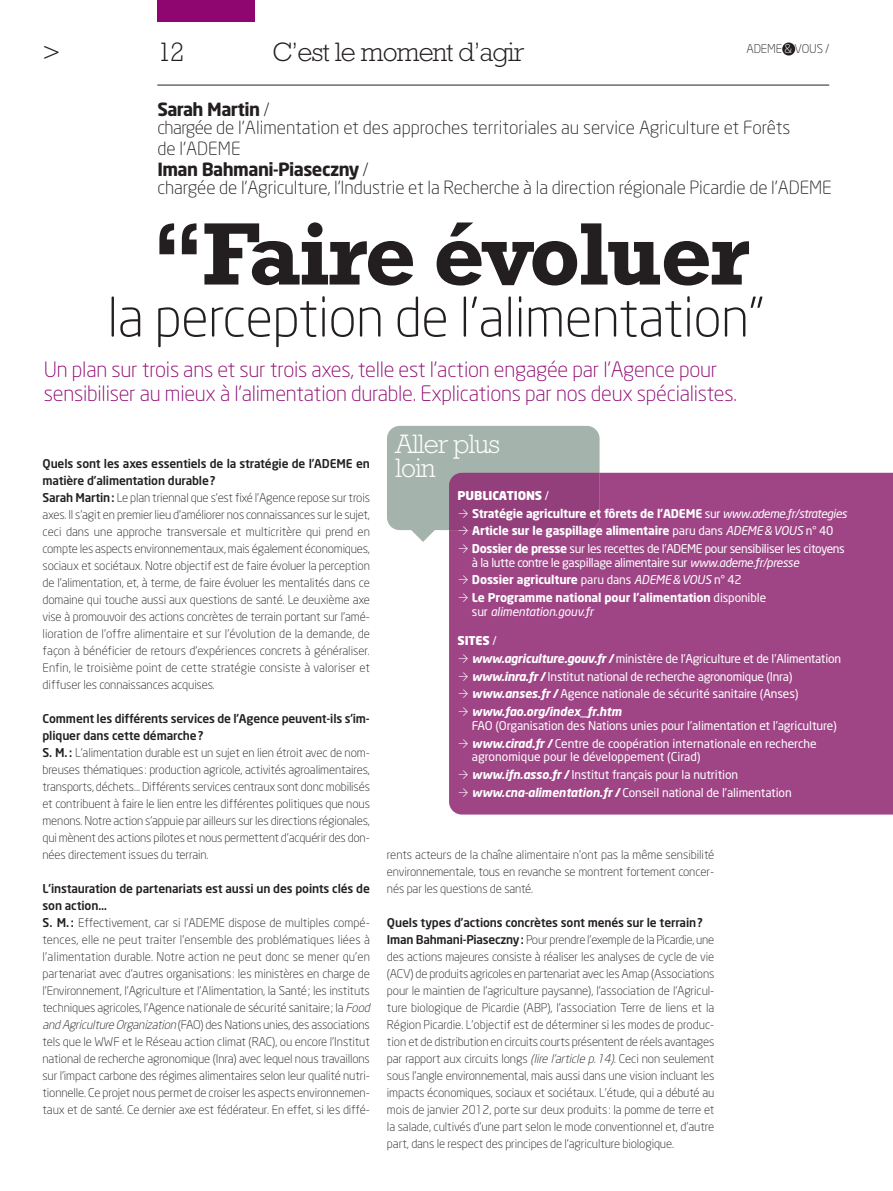
<style>
.page{position:relative;width:893px;height:1191px;background:#fff}
.page>*{position:absolute;margin:0;border:0;box-sizing:border-box;transform-origin:0 0}
.t1{font:700 90px "Rockwell";letter-spacing:-.03em;color:#231f20}
.t2{font:300 54px "Neo Sans";letter-spacing:-.01em;color:#231f20}
.t3{font:300 27px "Rockwell";letter-spacing:-.03em;color:#231f20}
.t4{font:300 27px/24px "Rockwell";letter-spacing:-.03em;color:#fff}
.t5{font:300 21px/24px "Neo Sans";letter-spacing:-.01em;color:#8f0670}
.t6{font:300 18px/18px "Neo Sans";letter-spacing:-.005em;color:#231f20}
.t7{font:700 18px/21px "Neo Sans";letter-spacing:-.03em;color:#231f20}
.t8{font:300 12px/17px "Neo Sans";letter-spacing:-.01em;color:#231f20}
.t9{font:12px/17.7px "Neo Sans";letter-spacing:-.01em;color:#fff}
.t10{font:700 12px/17.7px "Neo Sans";letter-spacing:-.015em;color:#fff}
.t11{font:12px/17.7px "Neo Sans";letter-spacing:-.03em;color:#fff}
.t12{font:italic 12px "Neo Sans";letter-spacing:-.01em;color:#fff}
.s1{color:#fff}
.s2{font-weight:700}
.s3{font-weight:300}
.s4{font-weight:500}
.s5{font-style:italic}
.s6{font-weight:900}
.s7{font-weight:400}
.s8{font-family:"Flesh Plain";font-weight:400}
.s9{font-weight:400;font-style:italic}
.s10{font-family:"Flesh Plain"}
.s11{font-style:normal}
.s12{font-weight:700;font-style:italic}
</style>
<div class="page">
<div style="left:387px;top:426px;width:213px;height:104px;background:#a4b3ab;border-radius:13px"></div>
<svg style="left:411px;top:530px;width:24px;height:12px"></svg>
<div style="left:449px;top:473px;width:444px;height:341px;background:#9f4586"></div>
<div style="left:449px;top:473px;width:151px;height:57px;background:#933f7c"></div>
<div style="left:782px;top:43px;width:13px;height:12px;background:#231f20;border-radius:50%"></div>
<div style="left:157px;top:0;width:98px;height:21px;background:#8f0670"></div>
<hr style="left:157px;top:85px;width:672px;height:1px;background:#231f20">
<p class="t3" style="left:157px;top:43px;width:29px">12</p>
<p class="t3" style="left:272px;top:43px;width:254px">C’est le moment d’agir</p>
<p class="t3" style="left:43px;top:43px;width:20px">&gt;</p>
<p class="t8" style="left:746px;top:41px;width:84px">ADEME <span class="s1">&amp;</span> VOUS /</p>
<p class="t6" style="left:157px;top:102px;width:635px"><span class="s2">Sarah Martin</span> /<br>chargée de l’Alimentation et des approches territoriales au service Agriculture et Forêts</p>
<p class="t7" style="left:157px;top:139px;width:213px"><span class="s3">de l’ADEME<br></span>Iman Bahmani-Piaseczny <span class="s3">/</span></p>
<p class="t6" style="left:157px;top:180px;width:676px">chargée de l’Agriculture, l’Industrie et la Recherche à la direction régionale Picardie de l’ADEME</p>
<p class="t1" style="left:151px;top:223px;width:600px">“Faire évoluer</p>
<p class="t2" style="left:107px;top:296px;width:659px">la perception de l’alimentation”</p>
<p class="t5" style="left:44px;top:359px;width:695px">Un plan sur trois ans et sur trois axes, telle est l’action engagée par l’Agence pour sensibiliser au mieux à l’alimentation durable. Explications par nos deux spécialistes.</p>
<p class="t8" style="left:43px;top:456px;width:329px"><span class="s4">Quels sont les axes essentiels de la stratégie de l’ADEME en matière d’alimentation durable?<br>Sarah Martin:</span> Le plan triennal que s’est fixé l’Agence repose sur trois axes. Il s’agit en premier lieu d’améliorer nos connaissances sur le sujet, ceci dans une approche transversale et multicritère qui prend en compte les aspects environnementaux, mais également économiques, sociaux et sociétaux. Notre objectif est de faire évoluer la perception de l’alimentation, et, à terme, de faire évoluer les mentalités dans ce domaine qui touche aussi aux questions de santé. Le deuxième axe vise à promouvoir des actions concrètes de terrain portant sur l’amé&shy;lioration de l’offre alimentaire et sur l’évolution de la demande, de façon à bénéficier de retours d’expériences concrets à généraliser.<br>Enfin, le troisième point de cette stratégie consiste à valoriser et diffuser les connaissances acquises.</p>
<p class="t8" style="left:42px;top:711px;width:329px"><span class="s4">Comment les différents services de l’Agence peuvent-ils s’im&shy;pliquer dans cette démarche?<br>S. M.:</span> L’alimentation durable est un sujet en lien étroit avec de nom&shy;breuses thématiques: production agricole, activités agroalimentaires, transports, déchets… Différents services centraux sont donc mobilisés et contribuent à faire le lien entre les différentes politiques que nous menons. Notre action s’appuie par ailleurs sur les directions régionales, qui mènent des actions pilotes et nous permettent d’acquérir des don&shy;nées directement issues du terrain.</p>
<p class="t8" style="left:42px;top:881px;width:331px"><span class="s4">L’instauration de partenariats est aussi un des points clés de son action…<br>S. M.:</span> Effectivement, car si l’ADEME dispose de multiples compé&shy;tences, elle ne peut traiter l’ensemble des problématiques liées à l’alimentation durable. Notre action ne peut donc se mener qu’en partenariat avec d’autres organisations: les ministères en charge de l’Environnement, l’Agriculture et l’Alimentation, la Santé; les instituts techniques agricoles, l’Agence nationale de sécurité sanitaire; la <span class="s5">Food andAgricultureOrganization</span>(FAO) des Nations unies, des associations tels que le WWF et le Réseau action climat (RAC), ou encore l’Institut national de recherche agronomique (Inra) avec lequel nous travaillons sur l’impact carbone des régimes alimentaires selon leur qualité nutri&shy;tionnelle. Ce projet nous permet de croiser les aspects environnemen&shy;taux et de santé. Ce dernier axe est fédérateur. En effet, si les diffé-</p>
<p class="t4" style="left:395px;top:434px;width:106px">Aller plus loin</p>
<p class="t10" style="left:458px;top:487px;width:391px"><span class="s6">PUBLICATIONS</span> <span class="s7">/<br></span><span class="s8">A</span> Stratégie agriculture et fôrets de l’ADEME <span class="s7">sur</span> <span class="s9">www.ademe.fr/strategies </span><span class="s8">A</span> Article sur le gaspillage alimentaire <span class="s7">paru dans</span> <span class="s9">ADEME&amp;VOUS</span> <span class="s7">n° 40<br></span><span class="s8">A</span> Dossier de presse <span class="s7">sur les recettes de l’ADEME pour sensibiliser les citoyens</span></p>
<p class="t11" style="left:458px;top:554px;width:343px;text-indent:14px">à la lutte contre le gaspillage alimentaire sur <span class="s5">www.ademe.fr/presse<br></span><span class="s10">A</span> <span class="s2">Dossier agriculture</span> paru dans <span class="s5">ADEME&amp;VOUS</span> n° 42<br><span class="s10">A</span> <span class="s2">Le Programme national pour l’alimentation</span> disponible</p>
<p class="t12" style="left:472px;top:607px;width:123px"><span class="s11">sur</span> alimentation.gouv.fr</p>
<p class="t9" style="left:458px;top:633px;width:385px"><span class="s6">SITES</span> /<br><span class="s10">A</span> <span class="s12">www.agriculture.gouv.fr /</span> ministère de l’Agriculture et de l’Alimentation <span class="s10">A</span> <span class="s12">www.inra.fr /</span> Institut national de recherche agronomique (Inra)<br><span class="s10">A</span> <span class="s12">www.anses.fr /</span> Agence nationale de sécurité sanitaire (Anses)<br><span class="s10">A</span> <span class="s12">www.fao.org/index_fr.htm</span></p>
<p class="t9" style="left:458px;top:717px;width:381px;text-indent:14px">FAO (Organisation des Nations unies pour l’alimentation et l’agriculture)<br><span class="s10">A</span> <span class="s12">www.cirad.fr /</span> Centre de coopération internationale en recherche</p>
<p class="t9" style="left:458px;top:749px;width:336px;text-indent:14px">agronomique pour le développement (Cirad)<br><span class="s10">A</span> <span class="s12">www.ifn.asso.fr /</span> Institut français pour la nutrition<br><span class="s10">A</span> <span class="s12">www.cna-alimentation.fr /</span> Conseil national de l’alimentation</p>
<p class="t8" style="left:387px;top:847px;width:329px;text-align:justify">rents acteurs de la chaîne alimentaire n’ont pas la même sensibilité environnementale, tous en revanche se montrent fortement concer&shy;nés par les questions de santé.</p>
<p class="t8" style="left:387px;top:915px;width:329px"><span class="s4">Quels types d’actions concrètes sont menés sur le terrain?<br>Iman Bahmani-Piaseczny:</span> Pour prendre l’exemple de la Picardie, une des actions majeures consiste à réaliser les analyses de cycle de vie (ACV) de produits agricoles en partenariat avec les Amap (Associations pour le maintien de l’agriculture paysanne), l’association de l’Agricul&shy;ture biologique de Picardie (ABP), l’association Terre de liens et la Région Picardie. L’objectif est de déterminer si les modes de produc&shy;tion et de distribution en circuits courts présentent de réels avantages par rapport aux circuits longs <span class="s5">(lirel’articlep.14).</span>Ceci non seulement sous l’angle environnemental, mais aussi dans une vision incluant les impacts économiques, sociaux et sociétaux. L’étude, qui a débuté au mois de janvier 2012, porte sur deux produits : la pomme de terre et la salade, cultivés d’une part selon le mode conventionnel et, d’autre part, dans le respect des principes de l’agriculture biologique.</p>
</div>
